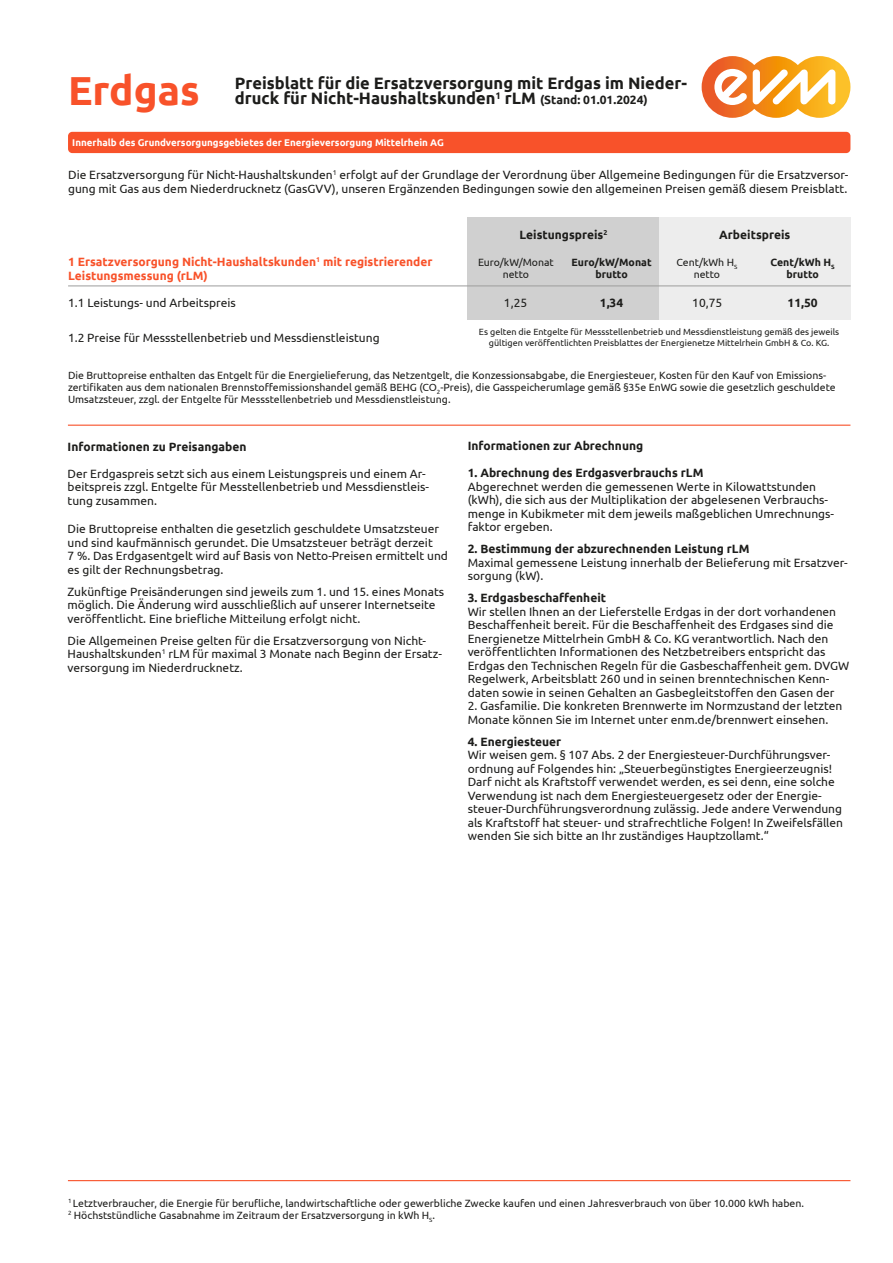
<style>
.page{position:relative;width:893px;height:1263px;background:#fff}
.page>*{position:absolute;margin:0;border:0;box-sizing:border-box;transform-origin:0 0}
.t1{font:700 40.5px "Ubuntu";color:#f8522a}
.t2{font:700 16.5px/15px "Ubuntu";color:#1d1d1b}
.t3{font:12px/13.5px "Ubuntu";color:#1d1d1b}
.t4{font:700 12px "Ubuntu";color:#1d1d1b}
.t5{font:700 12px/14.4px "Ubuntu";color:#f8522a}
.t6{font:10.5px/12px "Ubuntu";color:#1d1d1b}
.t7{font:700 10.5px/12px "Ubuntu";color:#1d1d1b;text-align:center}
.t8{font:700 9.75px "Ubuntu";color:#fff}
.t9{font:9px/10.5px "Ubuntu";color:#1d1d1b;text-align:center}
.s1{font-size:12px}
</style>
<div class="page">
<svg style="left:702px;top:56px;width:148px;height:62px"></svg>
<div style="left:68px;top:132px;width:782px;height:21px;background:#f8522a;border-radius:4px"></div>
<hr style="left:68px;top:425px;width:782px;height:1px;background:#f8522a">
<hr style="left:68px;top:1180px;width:782px;height:1px;background:#f8522a">
<div style="left:659px;top:217px;width:192px;height:103px;background:#ededed"></div>
<div style="left:468px;top:217px;width:191px;height:103px;background:#d0d0d0"></div>
<hr style="left:68px;top:286px;width:783px;height:1px;background:#9d9d9c">
<h1 class="t1" style="left:68px;top:66px;width:133px">Erdgas</h1>
<h2 class="t2" style="left:235px;top:76px;width:454px">Preisblatt für die Ersatzversorgung mit Erdgas im Nieder&shy;druck für Nicht-Haushaltskunden<sup>1</sup> rLM <span class="s1">(Stand: 01.01.2024)</span></h2>
<p class="t8" style="left:72px;top:137px;width:373px">Innerhalb des Grundversorgungsgebietes der Energieversorgung Mittelrhein AG</p>
<p class="t3" style="left:68px;top:168px;width:782px">Die Ersatzversorgung für Nicht-Haushaltskunden<sup>1</sup> erfolgt auf der Grundlage der Verordnung über Allgemeine Bedingungen für die Ersatzversor&shy;gung mit Gas aus dem Niederdrucknetz (GasGVV), unseren Ergänzenden Bedingungen sowie den allgemeinen Preisen gemäß diesem Preisblatt.</p>
<p class="t5" style="left:68px;top:254px;width:366px">1 Ersatzversorgung Nicht-Haushaltskunden<sup>1</sup> mit registrierender<br>Leistungsmessung (rLM)</p>
<p class="t3" style="left:68px;top:295px;width:169px">1.1 Leistungs- und Arbeitspreis</p>
<p class="t4" style="left:519px;top:227px;width:89px">Leistungspreis<sup>2</sup></p>
<p class="t4" style="left:719px;top:227px;width:73px">Arbeitspreis</p>
<p class="t6" style="left:478px;top:256px;width:77px;text-align:center">Euro/kW/Monat netto</p>
<p class="t3" style="left:504px;top:295px;width:25px">1,25</p>
<p class="t7" style="left:571px;top:256px;width:82px">Euro/kW/Monat brutto</p>
<p class="t6" style="left:676px;top:256px;width:62px;text-align:center">Cent/kWh H<sub>S </sub>netto</p>
<p class="t7" style="left:770px;top:256px;width:66px">Cent/kWh H<sub>S </sub>brutto</p>
<p class="t4" style="left:600px;top:295px;width:25px">1,34</p>
<p class="t3" style="left:692px;top:295px;width:32px">10,75</p>
<p class="t4" style="left:787px;top:295px;width:32px">11,50</p>
<p class="t3" style="left:68px;top:330px;width:313px">1.2 Preise für Messstellenbetrieb und Messdienstleistung</p>
<p class="t9" style="left:479px;top:326px;width:362px">Es gelten die Entgelte für Messstellenbetrieb und Messdienstleistung gemäß des jeweils gültigen veröffentlichten Preisblattes der Energienetze Mittelrhein GmbH &amp; Co. KG.</p>
<p class="t6" style="left:68px;top:369px;width:769px">Die Bruttopreise enthalten das Entgelt für die Energielieferung, das Netzentgelt, die Konzessionsabgabe, die Energiesteuer, Kosten für den Kauf von Emissions&shy;zertifikaten aus dem nationalen Brennstoffemissionshandel gemäß BEHG (CO<sub>2</sub>-Preis), die Gasspeicherumlage gemäß §35e EnWG sowie die gesetzlich geschuldete<br>Umsatzsteuer, zzgl. der Entgelte für Messstellenbetrieb und Messdienstleistung.</p>
<p class="t4" style="left:68px;top:439px;width:180px">Informationen zu Preisangaben</p>
<p class="t3" style="left:68px;top:466px;width:363px">Der Erdgaspreis setzt sich aus einem Leistungspreis und einem Ar&shy;beitspreis zzgl. Entgelte für Messtellenbetrieb und Messdienstleis&shy;tung zusammen.</p>
<p class="t3" style="left:68px;top:521px;width:382px">Die Bruttopreise enthalten die gesetzlich geschuldete Umsatzsteuer und sind kaufmännisch gerundet. Die Umsatzsteuer beträgt derzeit<br>7 %. Das Erdgasentgelt wird auf Basis von Netto-Preisen ermittelt und es gilt der Rechnungsbetrag.</p>
<p class="t3" style="left:68px;top:584px;width:378px">Zukünftige Preisänderungen sind jeweils zum 1. und 15. eines Monats möglich. Die Änderung wird ausschließlich auf unserer Internetseite veröffentlicht. Eine briefliche Mitteilung erfolgt nicht.</p>
<p class="t3" style="left:68px;top:633px;width:376px">Die Allgemeinen Preise gelten für die Ersatzversorgung von Nicht-<br>Haushaltskunden<sup>1</sup> rLM für maximal 3 Monate nach Beginn der Ersatz&shy;versorgung im Niederdrucknetz.</p>
<p class="t4" style="left:468px;top:439px;width:177px">Informationen zur Abrechnung</p>
<p class="t4" style="left:468px;top:466px;width:237px">1. Abrechnung des Erdgasverbrauchs rLM</p>
<p class="t3" style="left:468px;top:479px;width:368px">Abgerechnet werden die gemessenen Werte in Kilowattstunden (kWh), die sich aus der Multiplikation der abgelesenen Verbrauchs&shy;menge in Kubikmeter mit dem jeweils maßgeblichen Umrechnungs&shy;faktor ergeben.</p>
<p class="t4" style="left:468px;top:542px;width:283px">2. Bestimmung der abzurechnenden Leistung rLM</p>
<p class="t3" style="left:468px;top:555px;width:381px">Maximal gemessene Leistung innerhalb der Belieferung mit Ersatzver&shy;sorgung (kW).</p>
<p class="t4" style="left:468px;top:591px;width:140px">3. Erdgasbeschaffenheit</p>
<p class="t3" style="left:468px;top:604px;width:383px">Wir stellen Ihnen an der Lieferstelle Erdgas in der dort vorhandenen Beschaffenheit bereit. Für die Beschaffenheit des Erdgases sind die Energienetze Mittelrhein GmbH &amp; Co. KG verantwortlich. Nach den veröffentlichten Informationen des Netzbetreibers entspricht das Erdgas den Technischen Regeln für die Gasbeschaffenheit gem. DVGW Regelwerk, Arbeitsblatt 260 und in seinen brenntechnischen Kenn&shy;daten sowie in seinen Gehalten an Gasbegleitstoffen den Gasen der</p>
<p class="t3" style="left:468px;top:699px;width:376px">2. Gasfamilie. Die konkreten Brennwerte im Normzustand der letzten<br>Monate können Sie im Internet unter enm.de/brennwert einsehen.</p>
<p class="t4" style="left:468px;top:734px;width:95px">4. Energiesteuer</p>
<p class="t3" style="left:468px;top:748px;width:377px">Wir weisen gem. § 107 Abs. 2 der Energiesteuer-Durchführungsver&shy;ordnung auf Folgendes hin: „Steuerbegünstigtes Energieerzeugnis!<br>Darf nicht als Kraftstoff verwendet werden, es sei denn, eine solche Verwendung ist nach dem Energiesteuergesetz oder der Energie&shy;steuer-Durchführungsverordnung zulässig. Jede andere Verwendung als Kraftstoff hat steuer- und strafrechtliche Folgen! In Zweifelsfällen wenden Sie sich bitte an Ihr zuständiges Hauptzollamt.“</p>
<p class="t6" style="left:68px;top:1196px;width:738px"><sup>1</sup> Letztverbraucher, die Energie für berufliche, landwirtschaftliche oder gewerbliche Zwecke kaufen und einen Jahresverbrauch von über 10.000 kWh haben.<br><sup>2</sup> Höchststündliche Gasabnahme im Zeitraum der Ersatzversorgung in kWh H<sub>S</sub>.</p>
</div>
